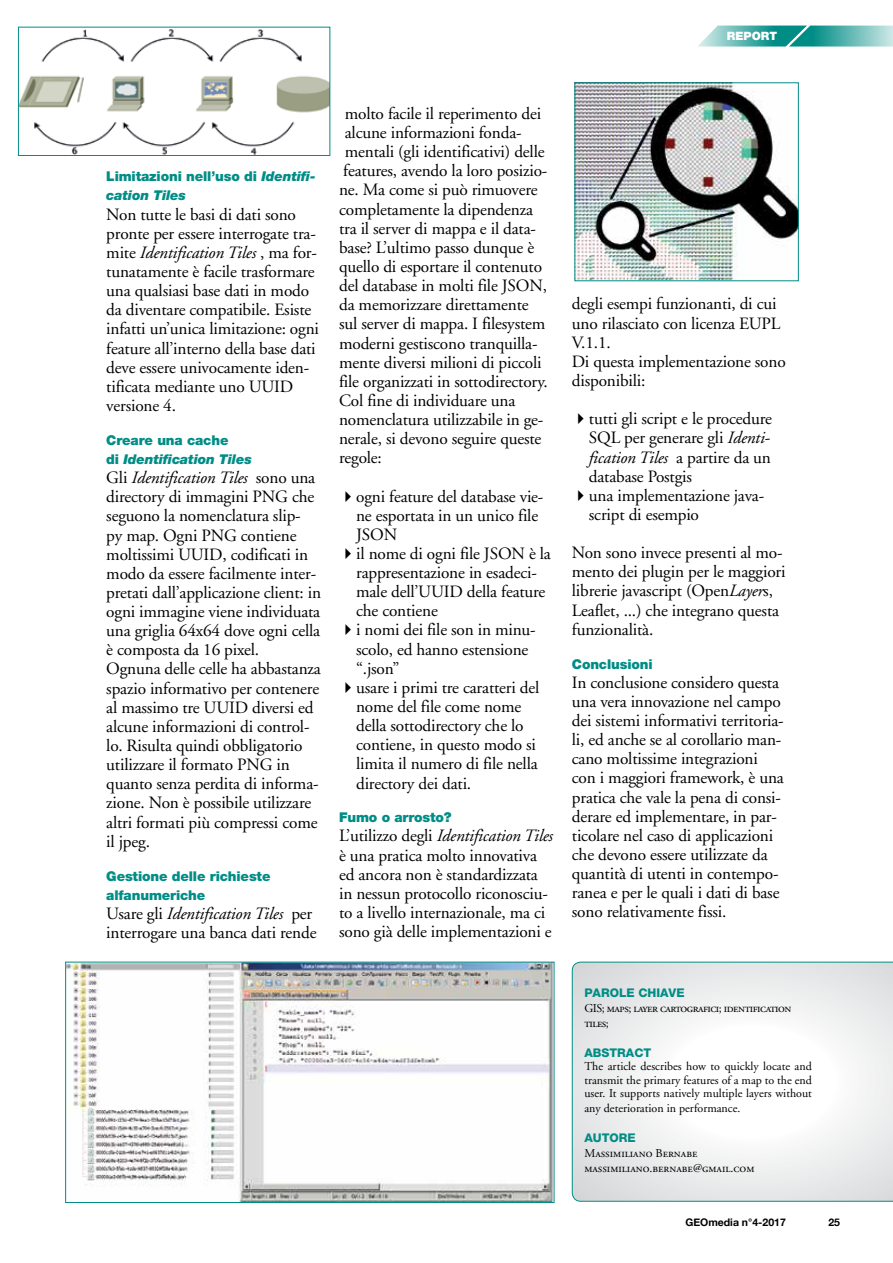
<style>
.page{position:relative;width:893px;height:1263px;background:#fff}
.page>*{position:absolute;margin:0;border:0;box-sizing:border-box;transform-origin:0 0}
.t1{font:17.25px/19.2px "Adobe Garamond";letter-spacing:-.01em;color:#000}
.t2{font:900 13.5px/19.2px "Helvetica Neue";letter-spacing:-.01em;color:#008d86}
.t3{font:italic 900 13.5px/19.2px "Helvetica Neue";letter-spacing:-.01em;color:#008d86}
.t4{font:12px/13.5px "Adobe Garamond";color:#000;text-align:justify}
.t5{font:12px/15px "Adobe Garamond Regular SC";color:#000}
.t6{font:12px/15px "Adobe Garamond Regular SC";letter-spacing:-.04em;color:#000}
.t7{font:800 12px "Helvetica Neue";color:#008d86}
.t8{font:900 11.55px "Helvetica Neue";color:#fff}
.t9{font:700 10.5px "Helvetica Neue";color:#000}
.s1{font-style:italic}
.s2{font-style:normal}
</style>
<div class="page">
<svg style="left:698px;top:26px;width:195px;height:21px;background:#60b7b3"></svg>
<img style="left:20px;top:29px;width:308px;height:125px">
<div style="left:18px;top:27px;width:312px;height:129px;border:1px solid #008d86"></div>
<img style="left:576px;top:84px;width:221px;height:195px">
<div style="left:574px;top:82px;width:225px;height:199px;border:1px solid #008d86"></div>
<img style="left:67px;top:964px;width:485px;height:237px">
<div style="left:65px;top:962px;width:489px;height:241px;border:1px solid #008d86"></div>
<svg style="left:572px;top:962px;width:321px;height:239px"></svg>
<p class="t8" style="left:727px;top:29px;width:52px">REPORT</p>
<p class="t2" style="left:106px;top:167px;width:211px">Limitazioni nell’uso di <span class="s1">Identifi&shy;cation Tiles</span></p>
<p class="t1" style="left:106px;top:205px;width:214px">Non tutte le basi di dati sono pronte per essere interrogate tra&shy;mite <span class="s1">Identification Tiles</span> , ma for&shy;tunatamente è facile trasformare una qualsiasi base dati in modo da diventare compatibile. Esiste infatti un’unica limitazione: ogni feature all’interno della base dati deve essere univocamente iden&shy;tificata mediante uno UUID versione 4.</p>
<p class="t3" style="left:106px;top:430px;width:147px"><span class="s2">Creare una cache<br>di</span> Identification Tiles</p>
<p class="t1" style="left:106px;top:468px;width:216px">Gli <span class="s1">Identification Tiles</span> sono una directory di immagini PNG che seguono la nomenclatura slip&shy;py map. Ogni PNG contiene moltissimi UUID, codificati in modo da essere facilmente inter&shy;pretati dall’applicazione client: in ogni immagine viene individuata una griglia 64x64 dove ogni cella è composta da 16 pixel.<br>Ognuna delle celle ha abbastanza spazio informativo per contenere al massimo tre UUID diversi ed alcune informazioni di control&shy;lo. Risulta quindi obbligatorio utilizzare il formato PNG in quanto senza perdita di informa&shy;zione. Non è possibile utilizzare altri formati più compressi come il jpeg.</p>
<p class="t2" style="left:106px;top:866px;width:166px">Gestione delle richieste alfanumeriche</p>
<p class="t1" style="left:106px;top:904px;width:212px">Usare gli <span class="s1">Identification Tiles</span> per interrogare una banca dati rende</p>
<p class="t1" style="left:345px;top:104px;width:198px">molto facile il reperimento dei</p>
<p class="t1" style="left:345px;top:123px;width:178px">alcune informazioni fonda-</p>
<p class="t1" style="left:345px;top:143px;width:201px">mentali (gli identificativi) delle</p>
<p class="t1" style="left:343px;top:162px;width:206px">features, avendo la loro posizio-</p>
<p class="t1" style="left:339px;top:181px;width:200px">ne. Ma come si può rimuovere</p>
<p class="t1" style="left:339px;top:200px;width:195px">completamente la dipendenza</p>
<p class="t1" style="left:339px;top:219px;width:198px">tra il server di mappa e il data-</p>
<p class="t1" style="left:339px;top:238px;width:197px">base? L’ultimo passo dunque è</p>
<p class="t1" style="left:339px;top:257px;width:205px">quello di esportare il contenuto</p>
<p class="t1" style="left:339px;top:276px;width:209px">del database in molti file JSON,</p>
<p class="t1" style="left:339px;top:296px;width:191px">da memorizzare direttamente</p>
<p class="t1" style="left:339px;top:315px;width:208px">sul server di mappa. I filesystem</p>
<p class="t1" style="left:339px;top:334px;width:200px">moderni gestiscono tranquilla-</p>
<p class="t1" style="left:339px;top:353px;width:204px">mente diversi milioni di piccoli</p>
<p class="t1" style="left:339px;top:372px;width:210px">file organizzati in sottodirectory.</p>
<p class="t1" style="left:339px;top:391px;width:178px">Col fine di individuare una</p>
<p class="t1" style="left:339px;top:410px;width:206px">nomenclatura utilizzabile in ge-</p>
<p class="t1" style="left:339px;top:430px;width:204px">nerale, si devono seguire queste</p>
<p class="t1" style="left:339px;top:449px;width:44px">regole:</p>
<p class="t1" style="left:356px;top:487px;width:189px;text-indent:-17px">✔ ogni feature del database vie&shy;ne esportata in un unico file<br>JSON</p>
<p class="t1" style="left:356px;top:544px;width:196px;text-indent:-17px">✔ il nome di ogni file JSON è la rappresentazione in esadeci&shy;male dell’UUID della feature che contiene</p>
<p class="t1" style="left:356px;top:621px;width:181px;text-indent:-17px">✔ i nomi dei file son in minu&shy;scolo, ed hanno estensione “.json”</p>
<p class="t1" style="left:356px;top:678px;width:185px;text-indent:-17px">✔ usare i primi tre caratteri del nome del file come nome della sottodirectory che lo contiene, in questo modo si limita il numero di file nella directory dei dati.</p>
<p class="t2" style="left:339px;top:808px;width:114px">Fumo o arrosto?</p>
<p class="t1" style="left:339px;top:827px;width:215px">L’utilizzo degli <span class="s1">Identification Tiles </span>è una pratica molto innovativa ed ancora non è standardizzata in nessun protocollo riconosciu&shy;to a livello internazionale, ma ci sono già delle implementazioni e</p>
<p class="t1" style="left:572px;top:295px;width:215px">degli esempi funzionanti, di cui uno rilasciato con licenza EUPL<br>V.1.1.<br>Di questa implementazione sono disponibili:</p>
<p class="t1" style="left:589px;top:410px;width:185px;text-align:justify;text-indent:-17px">✔ tutti gli script e le procedure SQL per generare gli <span class="s1">Identi&shy;fication Tiles</span> a partire da un database Postgis</p>
<p class="t1" style="left:589px;top:486px;width:177px;text-indent:-17px">✔ una implementazione java&shy;script di esempio</p>
<p class="t1" style="left:572px;top:543px;width:215px">Non sono invece presenti al mo&shy;mento dei plugin per le maggiori librerie javascript (Open<span class="s1">Layer</span>s,<br>Leaflet, ...) che integrano questa funzionalità.</p>
<p class="t2" style="left:572px;top:654px;width:82px">Conclusioni</p>
<p class="t1" style="left:572px;top:673px;width:213px">In conclusione considero questa una vera innovazione nel campo dei sistemi informativi territoria&shy;li, ed anche se al corollario man&shy;cano moltissime integrazioni con i maggiori framework, è una pratica che vale la pena di consi&shy;derare ed implementare, in par&shy;ticolare nel caso di applicazioni che devono essere utilizzate da quantità di utenti in contempo&shy;ranea e per le quali i dati di base sono relativamente fissi.</p>
<p class="t7" style="left:584px;top:985px;width:102px">PAROLE CHIAVE</p>
<p class="t6" style="left:584px;top:1001px;width:208px">GIS; maps; layer cartografici; identification tiles;</p>
<p class="t7" style="left:584px;top:1045px;width:68px">ABSTRACT</p>
<p class="t4" style="left:584px;top:1060px;width:229px">The article describes how to quickly locate and transmit the primary features of a map to the end user. It supports natively multiple layers without</p>
<p class="t4" style="left:584px;top:1102px;width:158px">any deterioration in performance.</p>
<p class="t7" style="left:584px;top:1131px;width:53px">AUTORE</p>
<p class="t5" style="left:584px;top:1146px;width:172px">Massimiliano Bernabe massimiliano.bernabe@gmail.com</p>
<p class="t9" style="left:685px;top:1214px;width:102px">GEOmedia n°4-2017</p>
<p class="t9" style="left:828px;top:1214px;width:13px">25</p>
</div>
